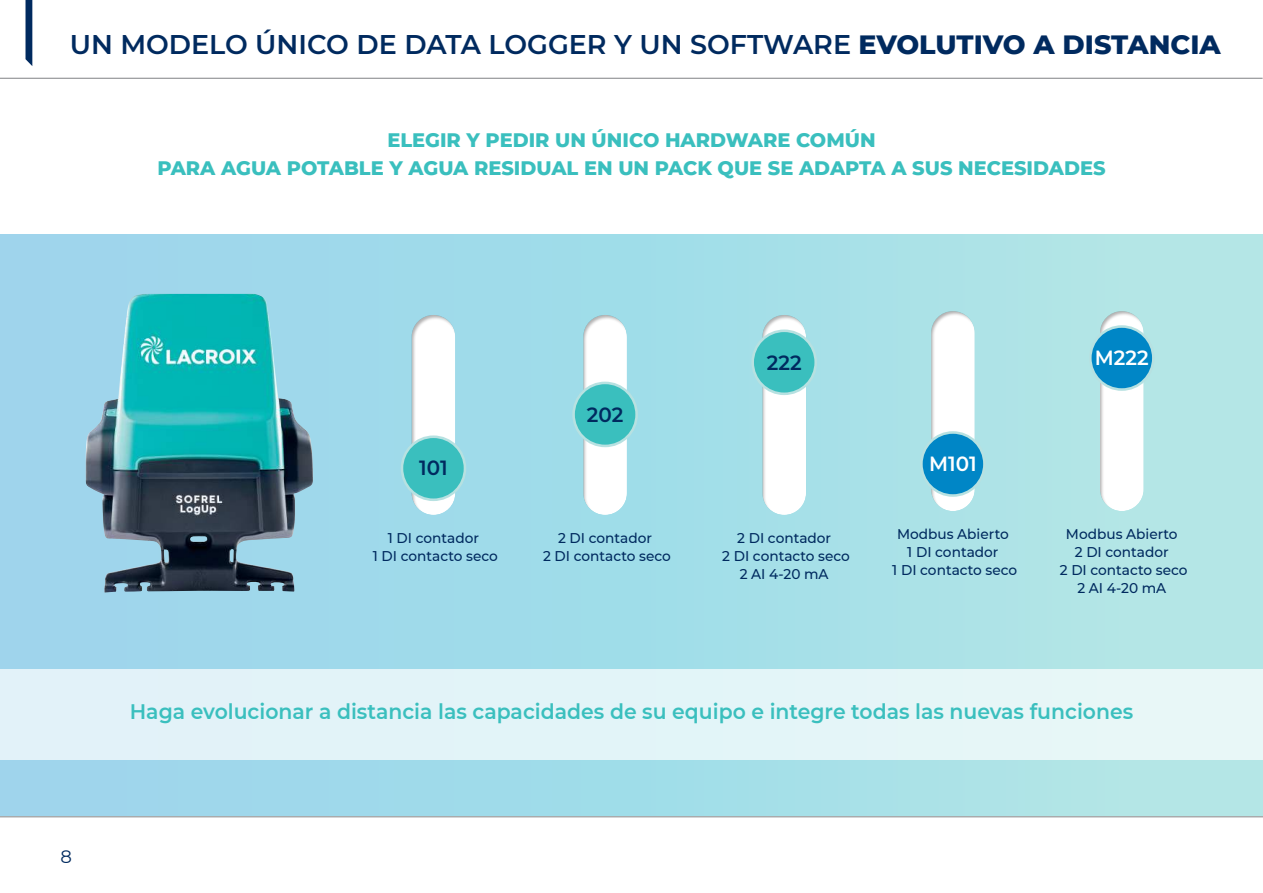
<style>
.page{position:relative;width:1263px;height:893px;background:#fff}
.page>*{position:absolute;margin:0;border:0;box-sizing:border-box;transform-origin:0 0}
.t1{font:600 27px "Montserrat";color:#002a5f}
.t2{font:600 21px "Montserrat";color:#3abfbe}
.t3{font:600 20.55px "Montserrat";color:#002a5f}
.t4{font:600 20.55px "Montserrat";color:#fff}
.t5{font:800 19.95px/28.5px "Montserrat";color:#3abfbe;text-align:center}
.t6{font:18px "Montserrat";color:#002a5f}
.t7{font:500 14.1px/18px "Montserrat";color:#002a5f;text-align:center}
.s1{font-weight:800}
</style>
<div class="page">
<img style="left:85px;top:294px;width:228px;height:298px">
<div style="left:0;top:670px;width:1263px;height:90px;background:#e2f4f8"></div>
<svg style="left:582px;top:313px;width:47px;height:202px"></svg>
<div style="left:574px;top:383px;width:63px;height:63px;background:#3abfbe;border-radius:50%"></div>
<div style="left:572px;top:382px;width:66px;height:65px;border:3px solid #b7e1e1;border-radius:50%"></div>
<svg style="left:762px;top:313px;width:46px;height:202px"></svg>
<div style="left:753px;top:331px;width:63px;height:63px;background:#3abfbe;border-radius:50%"></div>
<div style="left:751px;top:329px;width:66px;height:66px;border:3px solid #b7e1e1;border-radius:50%"></div>
<svg style="left:930px;top:309px;width:47px;height:202px"></svg>
<div style="left:921px;top:432px;width:63px;height:63px;background:#0086c6;border-radius:50%"></div>
<div style="left:920px;top:431px;width:66px;height:66px;border:3px solid #b7e1e1;border-radius:50%"></div>
<svg style="left:1099px;top:309px;width:47px;height:202px"></svg>
<div style="left:1090px;top:326px;width:63px;height:64px;background:#0086c6;border-radius:50%"></div>
<div style="left:1089px;top:325px;width:65px;height:66px;border:3px solid #b7e1e1;border-radius:50%"></div>
<svg style="left:411px;top:313px;width:46px;height:202px"></svg>
<div style="left:402px;top:437px;width:63px;height:63px;background:#3abfbe;border-radius:50%"></div>
<div style="left:401px;top:435px;width:65px;height:66px;border:3px solid #b7e1e1;border-radius:50%"></div>
<svg style="left:0;top:0;width:1263px;height:79px"></svg>
<svg style="left:26px;top:0;width:6px;height:66px"></svg>
<svg style="left:0;top:816px;width:1263px;height:2px;background:#bec0c1"></svg>
<h1 class="t1" style="left:70px;top:30px;width:1152px">UN MODELO ÚNICO DE DATA LOGGER Y UN SOFTWARE <span class="s1">EVOLUTIVO A DISTANCIA</span></h1>
<h3 class="t5" style="left:157px;top:126px;width:950px">ELEGIR Y PEDIR UN ÚNICO HARDWARE COMÚN<br>PARA AGUA POTABLE Y AGUA RESIDUAL EN UN PACK QUE SE ADAPTA A SUS NECESIDADES</h3>
<h3 class="t3" style="left:419px;top:457px;width:30px">101</h3>
<p class="t7" style="left:373px;top:530px;width:126px">1 DI contador<br>1 DI contacto seco</p>
<h3 class="t3" style="left:587px;top:403px;width:38px">202</h3>
<p class="t7" style="left:543px;top:530px;width:129px">2 DI contador<br>2 DI contacto seco</p>
<h3 class="t3" style="left:767px;top:351px;width:36px">222</h3>
<p class="t7" style="left:722px;top:530px;width:129px">2 DI contador<br>2 DI contacto seco<br>2 AI 4-20 mA</p>
<h3 class="t4" style="left:929px;top:453px;width:49px">M101</h3>
<p class="t7" style="left:892px;top:524px;width:126px">Modbus Abierto<br>1 DI contador<br>1 DI contacto seco</p>
<h3 class="t4" style="left:1095px;top:347px;width:55px">M222</h3>
<p class="t7" style="left:1060px;top:524px;width:129px">Modbus Abierto<br>2 DI contador<br>2 DI contacto seco<br>2 AI 4-20 mA</p>
<p class="t6" style="left:60px;top:848px;width:13px">8</p>
<h2 class="t2" style="left:130px;top:701px;width:1005px">Haga evolucionar a distancia las capacidades de su equipo e integre todas las nuevas funciones</h2>
</div>
